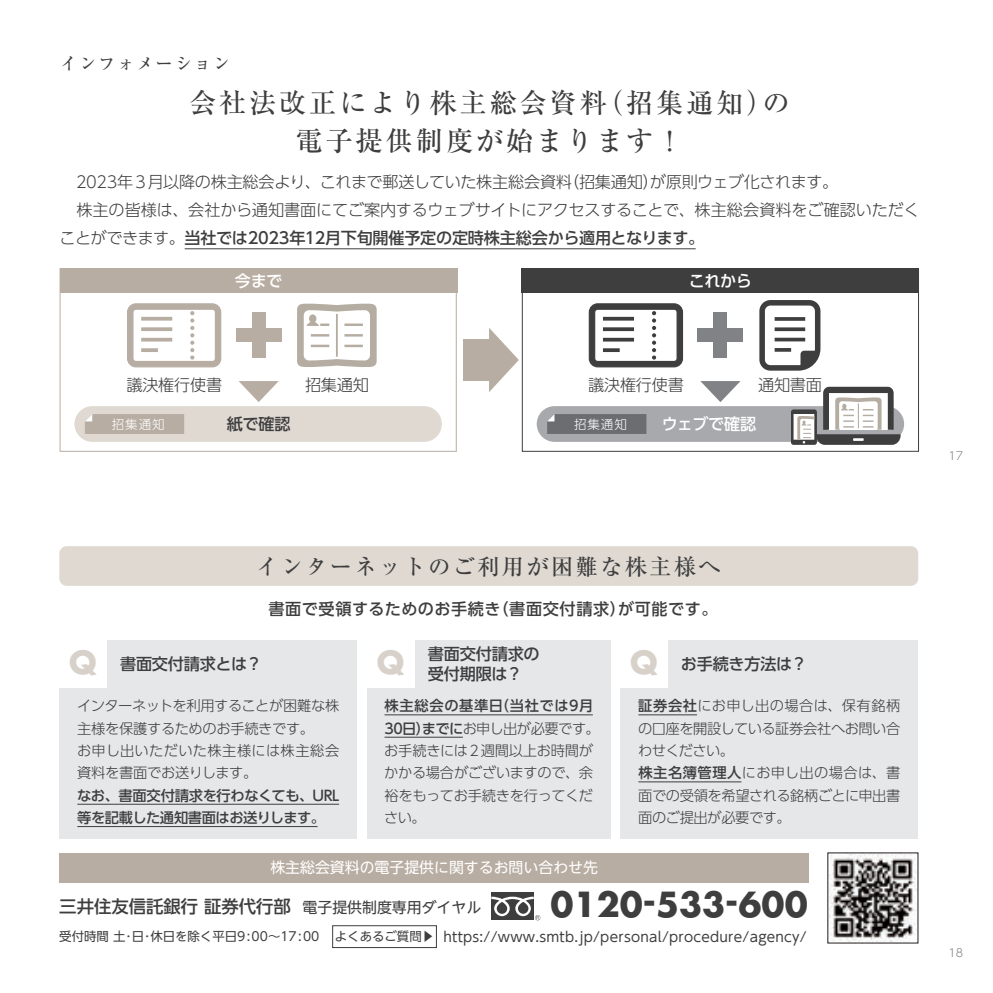
<style>
.page{position:relative;width:993px;height:993px;background:#fff}
.page>*{position:absolute;margin:0;border:0;box-sizing:border-box;transform-origin:0 0}
.t1{font:700 33.6px "Futura Std";color:#3e3e3f}
.t2{font:700 30.97px "Futura Std";color:#d8d1ca}
.t3{font:500 27.3px/37.3px "Ryumin Pro";letter-spacing:.1em;color:#3e3e3f;text-align:center}
.t4{font:500 22.4px "Ryumin Pro";letter-spacing:.1em;color:#3e3e3f}
.t5{font:500 17.32px "UD Shin Go NT Pro";color:#3e3e3f}
.t6{font:500 17.32px "Ryumin Pro";letter-spacing:.1em;color:#3e3e3f}
.t7{font:300 16.1px/27.8px "UD Shin Go Pro";letter-spacing:-.015em;color:#3e3e3f}
.t8{font:500 16.1px/19.8px "UD Shin Go Pro";letter-spacing:-.005em;color:#3e3e3f}
.t9{font:500 16.1px "UD Shin Go Pro";letter-spacing:.035em;color:#3e3e3f}
.t10{font:500 16.1px "UD Shin Go Pro";letter-spacing:-.03em;color:#fff}
.t11{font:14.88px "UD Shin Go NT Pro";color:#fff}
.t12{font:300 14.17px/22.4px "UD Shin Go Pro";letter-spacing:-.025em;color:#3e3e3f}
.t13{font:500 14.17px/22.4px "UD Shin Go Pro";letter-spacing:-.03em;color:#3e3e3f}
.t14{font:13.65px "UD Shin Go NT Pro";letter-spacing:.02em;color:#3e3e3f}
.t15{font:300 12.42px "UD Shin Go Pro";letter-spacing:.085em;color:#fff}
.t16{font:12.42px "UD Shin Go NT Pro";color:#3e3e3f}
.t17{font:300 11.2px "UD Shin Go Pro";color:#808285}
.s1{font-weight:500}
.s2{font-family:"Futura Std";font-weight:700;font-size:30.97px;color:#d8d1ca}
.s3{font-weight:400;font-size:14.88px}
.s4{font-size:12.42px}
</style>
<div class="page">
<hr style="left:185px;top:248px;width:510px;height:1px;background:#3e3e3f">
<div style="left:60px;top:268px;width:397px;height:25px;background:#b8ada2"></div>
<div style="left:521px;top:268px;width:397px;height:25px;background:#3e3e3f"></div>
<div style="left:463px;top:339px;width:35px;height:41px;background:#b8ada2"></div>
<svg style="left:489px;top:328px;width:29px;height:64px"></svg>
<div style="left:74px;top:406px;width:367px;height:35px;background:#dfd9d2;border-radius:18px"></div>
<div style="left:85px;top:414px;width:99px;height:20px;background:#b8ada2"></div>
<div style="left:536px;top:406px;width:367px;height:35px;background:#a8a9ad;border-radius:18px"></div>
<div style="left:547px;top:414px;width:99px;height:20px;background:#6c6d70"></div>
<svg style="left:790px;top:386px;width:110px;height:58px"></svg>
<svg style="left:127px;top:303px;width:95px;height:65px"></svg>
<svg style="left:297px;top:303px;width:79px;height:64px"></svg>
<div style="left:236px;top:328px;width:45px;height:14px;background:#b8ada2"></div>
<div style="left:252px;top:312px;width:13px;height:46px;background:#b8ada2"></div>
<svg style="left:239px;top:381px;width:40px;height:21px"></svg>
<svg style="left:588px;top:303px;width:95px;height:65px"></svg>
<svg style="left:759px;top:300px;width:61px;height:70px"></svg>
<div style="left:697px;top:328px;width:46px;height:14px;background:#808285"></div>
<div style="left:713px;top:312px;width:14px;height:46px;background:#808285"></div>
<svg style="left:700px;top:381px;width:40px;height:21px"></svg>
<div style="left:59px;top:546px;width:858px;height:39px;background:#dfd9d2;border-radius:7px"></div>
<img style="left:829px;top:854px;width:86px;height:87px">
<div style="left:59px;top:852px;width:749px;height:30px;background:#b8ada2"></div>
<div style="left:491px;top:892px;width:42px;height:27px;background:#3e3e3f"></div>
<svg style="left:491px;top:896px;width:49px;height:24px"></svg>
<div style="left:59px;top:640px;width:298px;height:198px;background:#e6e7e9"></div>
<div style="left:59px;top:640px;width:47px;height:47px;background:#fff"></div>
<hr style="left:77px;top:803px;width:262px;height:1px;background:#3e3e3f">
<hr style="left:77px;top:826px;width:240px;height:1px;background:#3e3e3f">
<div style="left:620px;top:640px;width:297px;height:198px;background:#e6e7e9"></div>
<div style="left:620px;top:640px;width:47px;height:47px;background:#fff"></div>
<hr style="left:638px;top:714px;width:58px;height:1px;background:#3e3e3f">
<hr style="left:638px;top:781px;width:103px;height:1px;background:#3e3e3f">
<div style="left:367px;top:640px;width:243px;height:198px;background:#e6e7e9"></div>
<div style="left:367px;top:640px;width:47px;height:47px;background:#fff"></div>
<hr style="left:384px;top:714px;width:208px;height:1px;background:#3e3e3f">
<hr style="left:384px;top:736px;width:79px;height:1px;background:#3e3e3f">
<div style="left:332px;top:925px;width:104px;height:22px;border:1px solid #3e3e3f"></div>
<p class="t6" style="left:60px;top:50px;width:172px">インフォメーション</p>
<h3 class="t3" style="left:189px;top:82px;width:602px">会社法改正により株主総会資料（招集通知）の電子提供制度が始まります！</h3>
<p class="t7" style="left:60px;top:167px;width:861px">　2023年３月以降の株主総会より、これまで郵送していた株主総会資料（招集通知）が原則ウェブ化されます。<br>　株主の皆様は、会社から通知書面にてご案内するウェブサイトにアクセスすることで、株主総会資料をご確認いただくことができます。<span class="s1">当社では2023年12月下旬開催予定の定時株主総会から適用となります。</span></p>
<p class="t10" style="left:235px;top:267px;width:49px">今まで</p>
<p class="t10" style="left:688px;top:267px;width:64px">これから</p>
<p class="t7" style="left:126px;top:370px;width:97px">議決権行使書</p>
<p class="t7" style="left:305px;top:370px;width:65px">招集通知</p>
<p class="t7" style="left:588px;top:370px;width:97px">議決権行使書</p>
<p class="t7" style="left:757px;top:370px;width:65px">通知書面</p>
<p class="t15" style="left:112px;top:414px;width:54px">招集通知</p>
<p class="t8" style="left:227px;top:413px;width:65px">紙で確認</p>
<p class="t15" style="left:574px;top:414px;width:54px">招集通知</p>
<p class="t10" style="left:661px;top:411px;width:96px">ウェブで確認</p>
<p class="t17" style="left:948px;top:447px;width:16px">17</p>
<h3 class="t4" style="left:256px;top:548px;width:466px">インターネットのご利用が困難な株主様へ</h3>
<p class="t9" style="left:268px;top:596px;width:450px">書面で受領するためのお手続き（書面交付請求）が可能です。</p>
<p class="t8" style="left:69px;top:653px;width:195px"><span class="s2">Q</span> 書面交付請求とは？</p>
<p class="t12" style="left:77px;top:694px;width:264px">インターネットを利用することが困難な株主様を保護するためのお手続きです。<br>お申し出いただいた株主様には株主総会資料を書面でお送りします。</p>
<p class="t13" style="left:77px;top:783px;width:263px">なお、書面交付請求を行わなくても、URL等を記載した通知書面はお送りします。</p>
<h2 class="t2" style="left:377px;top:642px;width:29px">Q</h2>
<p class="t8" style="left:428px;top:643px;width:113px">書面交付請求の受付期限は？</p>
<p class="t12" style="left:384px;top:694px;width:217px"><span class="s1">株主総会の基準日（当社では9月<br>30日）までに</span>お申し出が必要です。お手続きには２週間以上お時間がかかる場合がございますので、余裕をもってお手続きを行ってください。</p>
<p class="t8" style="left:630px;top:653px;width:179px"><span class="s2">Q</span> お手続き方法は？</p>
<p class="t12" style="left:638px;top:694px;width:263px"><span class="s1">証券会社</span>にお申し出の場合は、保有銘柄の口座を開設している証券会社へお問い合わせください。<br><span class="s1">株主名簿管理人</span>にお申し出の場合は、書面での受領を希望される銘柄ごとに申出書面のご提出が必要です。</p>
<p class="t11" style="left:270px;top:855px;width:329px">株主総会資料の電子提供に関するお問い合わせ先</p>
<h1 class="t1" style="left:550px;top:882px;width:259px">0120-533-600</h1>
<p class="t5" style="left:59px;top:891px;width:423px">三井住友信託銀行 証券代行部 <span class="s3">電子提供制度専用ダイヤル</span></p>
<p class="t14" style="left:59px;top:925px;width:748px"><span class="s4">受付時間 土･日･休日を除く平日9:00～17:00　 　　　　　　　　</span> https://www.smtb.jp/personal/procedure/agency/</p>
<p class="t16" style="left:335px;top:926px;width:101px">よくあるご質問▶</p>
<p class="t17" style="left:948px;top:943px;width:16px">18</p>
</div>
